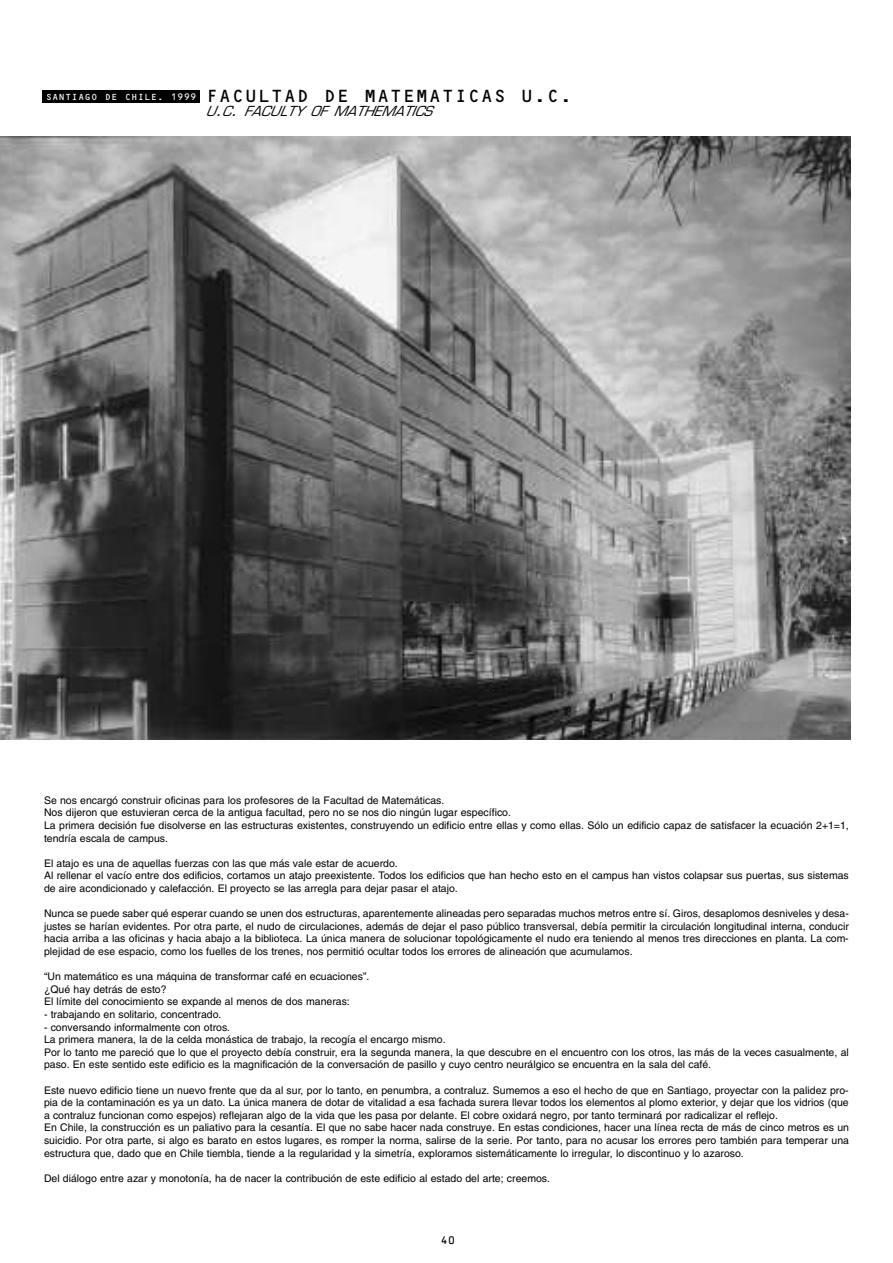
<style>
.page{position:relative;width:893px;height:1263px;background:#fff}
.page>*{position:absolute;margin:0;border:0;box-sizing:border-box;transform-origin:0 0}
.t1{font:18px "OCRB";color:#000}
.t2{font:italic 13.5px "Eurostile";color:#000}
.t3{font:10.5px/12.6px "Helvetica";color:#000}
.t4{font:10.5px "OCRB";color:#000}
.s1{font-size:9px;color:#fff}
.s2{font-size:18px}
</style>
<div class="page">
<div style="left:43px;top:90px;width:157px;height:13px;background:#000"></div>
<img style="left:0;top:136px;width:850px;height:604px">
<h1 class="t1" style="left:46px;top:87px;width:528px"><span class="s1">SANTIAGO DE CHILE. 1999</span> FACULTAD DE MATEMATICAS U.C.</h1>
<p class="t2" style="left:206px;top:106px;width:228px">U<span class="s2">.</span>C<span class="s2">.</span> FACULTY OF MATHEMATICS</p>
<p class="t3" style="left:44px;top:795px;width:806px">Se nos encargó construir oficinas para los profesores de la Facultad de Matemáticas.<br>Nos dijeron que estuvieran cerca de la antigua facultad, pero no se nos dio ningún lugar específico.<br>La primera decisión fue disolverse en las estructuras existentes, construyendo un edificio entre ellas y como ellas. Sólo un edificio capaz de satisfacer la ecuación 2+1=1, tendría escala de campus.</p>
<p class="t3" style="left:44px;top:858px;width:806px">El atajo es una de aquellas fuerzas con las que más vale estar de acuerdo.<br>Al rellenar el vacío entre dos edificios, cortamos un atajo preexistente. Todos los edificios que han hecho esto en el campus han vistos colapsar sus puertas, sus sistemas de aire acondicionado y calefacción. El proyecto se las arregla para dejar pasar el atajo.</p>
<p class="t3" style="left:44px;top:908px;width:806px;text-align:justify">Nunca se puede saber qué esperar cuando se unen dos estructuras, aparentemente alineadas pero separadas muchos metros entre sí. Giros, desaplomos desniveles y desa&shy;justes se harían evidentes. Por otra parte, el nudo de circulaciones, además de dejar el paso público transversal, debía permitir la circulación longitudinal interna, conducir hacia arriba a las oficinas y hacia abajo a la biblioteca. La única manera de solucionar topológicamente el nudo era teniendo al menos tres direcciones en planta. La com&shy;plejidad de ese espacio, como los fuelles de los trenes, nos permitió ocultar todos los errores de alineación que acumulamos.</p>
<p class="t3" style="left:44px;top:971px;width:327px">“Un matemático es una máquina de transformar café en ecuaciones”. ¿Qué hay detrás de esto?<br>El límite del conocimiento se expande al menos de dos maneras:</p>
<p class="t3" style="left:44px;top:1009px;width:179px">- trabajando en solitario, concentrado.</p>
<p class="t3" style="left:44px;top:1021px;width:806px">- conversando informalmente con otros.<br>La primera manera, la de la celda monástica de trabajo, la recogía el encargo mismo.<br>Por lo tanto me pareció que lo que el proyecto debía construir, era la segunda manera, la que descubre en el encuentro con los otros, las más de la veces casualmente, al paso. En este sentido este edificio es la magnificación de la conversación de pasillo y cuyo centro neurálgico se encuentra en la sala del café.</p>
<p class="t3" style="left:44px;top:1084px;width:806px">Este nuevo edificio tiene un nuevo frente que da al sur, por lo tanto, en penumbra, a contraluz. Sumemos a eso el hecho de que en Santiago, proyectar con la palidez pro&shy;pia de la contaminación es ya un dato. La única manera de dotar de vitalidad a esa fachada surera llevar todos los elementos al plomo exterior, y dejar que los vidrios (que a contraluz funcionan como espejos) reflejaran algo de la vida que les pasa por delante. El cobre oxidará negro, por tanto terminará por radicalizar el reflejo.<br>En Chile, la construcción es un paliativo para la cesantía. El que no sabe hacer nada construye. En estas condiciones, hacer una línea recta de más de cinco metros es un suicidio. Por otra parte, si algo es barato en estos lugares, es romper la norma, salirse de la serie. Por tanto, para no acusar los errores pero también para temperar una estructura que, dado que en Chile tiembla, tiende a la regularidad y la simetría, exploramos sistemáticamente lo irregular, lo discontinuo y lo azaroso.</p>
<p class="t3" style="left:44px;top:1173px;width:508px">Del diálogo entre azar y monotonía, ha de nacer la contribución de este edificio al estado del arte; creemos.</p>
<p class="t4" style="left:440px;top:1235px;width:17px">40</p>
</div>
